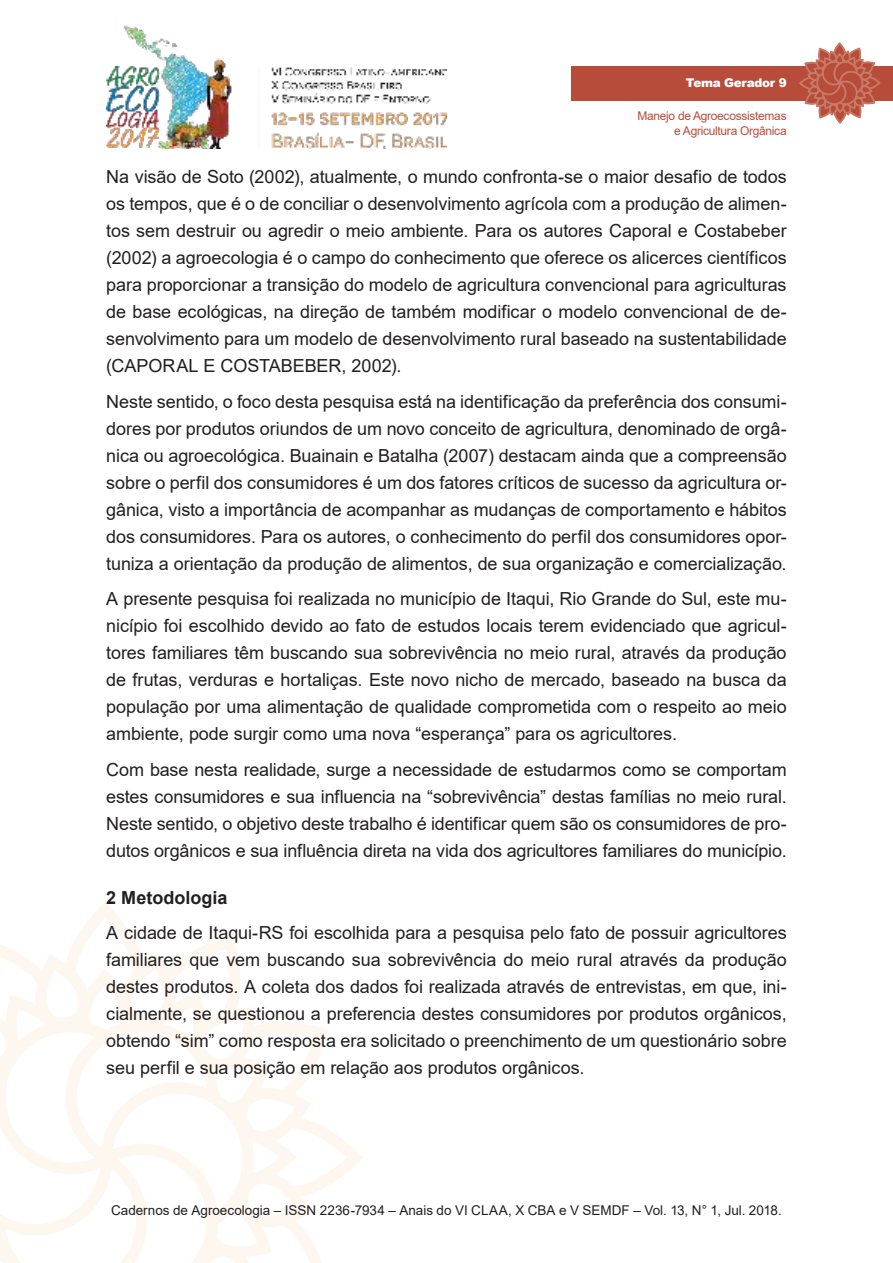
<style>
.page{position:relative;width:893px;height:1263px;background:#fff}
.page>*{position:absolute;margin:0;border:0;box-sizing:border-box;transform-origin:0 0}
.t1{font:18px/27px "Arial";letter-spacing:-.005em;color:#221f1f;text-align:justify}
.t2{font:700 18px "Arial";color:#221f1f}
.t3{font:13.5px "Arial";color:#221f1f}
.t4{font:12px/14.4px "Arial";letter-spacing:-.025em;color:#b84c3b;text-align:right}
.t5{font:900 12px "Arial";letter-spacing:-.025em;color:#fff}
</style>
<div class="page">
<img style="left:106px;top:25px;width:340px;height:124px">
<svg style="left:0;top:910px;width:363px;height:353px"></svg>
<div style="left:571px;top:66px;width:322px;height:34px;background:#b84c3b"></div>
<svg style="left:798px;top:43px;width:83px;height:81px"></svg>
<p class="t5" style="left:686px;top:76px;width:102px">Tema Gerador 9</p>
<p class="t4" style="left:637px;top:110px;width:151px">Manejo de Agroecossistemas e Agricultura Orgânica</p>
<p class="t1" style="left:106px;top:165px;width:682px">Na visão de Soto (2002), atualmente, o mundo confronta-se o maior desafio de todos os tempos, que é o de conciliar o desenvolvimento agrícola com a produção de alimen&shy;tos sem destruir ou agredir o meio ambiente. Para os autores Caporal e Costabeber (2002) a agroecologia é o campo do conhecimento que oferece os alicerces científicos para proporcionar a transição do modelo de agricultura convencional para agriculturas de base ecológicas, na direção de também modificar o modelo convencional de de&shy;senvolvimento para um modelo de desenvolvimento rural baseado na sustentabilidade (CAPORAL E COSTABEBER, 2002).</p>
<p class="t1" style="left:106px;top:390px;width:682px">Neste sentido, o foco desta pesquisa está na identificação da preferência dos consumi&shy;dores por produtos oriundos de um novo conceito de agricultura, denominado de orgâ&shy;nica ou agroecológica. Buainain e Batalha (2007) destacam ainda que a compreensão sobre o perfil dos consumidores é um dos fatores críticos de sucesso da agricultura or&shy;gânica, visto a importância de acompanhar as mudanças de comportamento e hábitos dos consumidores. Para os autores, o conhecimento do perfil dos consumidores opor&shy;tuniza a orientação da produção de alimentos, de sua organização e comercialização.</p>
<p class="t1" style="left:106px;top:587px;width:682px">A presente pesquisa foi realizada no município de Itaqui, Rio Grande do Sul, este mu&shy;nicípio foi escolhido devido ao fato de estudos locais terem evidenciado que agricul&shy;tores familiares têm buscando sua sobrevivência no meio rural, através da produção de frutas, verduras e hortaliças. Este novo nicho de mercado, baseado na busca da população por uma alimentação de qualidade comprometida com o respeito ao meio ambiente, pode surgir como uma nova “esperança” para os agricultores.</p>
<p class="t1" style="left:106px;top:758px;width:682px">Com base nesta realidade, surge a necessidade de estudarmos como se comportam estes consumidores e sua influencia na “sobrevivência” destas famílias no meio rural.<br>Neste sentido, o objetivo deste trabalho é identificar quem são os consumidores de pro&shy;dutos orgânicos e sua influência direta na vida dos agricultores familiares do município.</p>
<p class="t2" style="left:106px;top:891px;width:123px">2 Metodologia</p>
<p class="t1" style="left:106px;top:921px;width:682px">A cidade de Itaqui-RS foi escolhida para a pesquisa pelo fato de possuir agricultores familiares que vem buscando sua sobrevivência do meio rural através da produção destes produtos. A coleta dos dados foi realizada através de entrevistas, em que, ini&shy;cialmente, se questionou a preferencia destes consumidores por produtos orgânicos, obtendo “sim” como resposta era solicitado o preenchimento de um questionário sobre seu perfil e sua posição em relação aos produtos orgânicos.</p>
<p class="t3" style="left:111px;top:1205px;width:672px">Cadernos de Agroecologia – ISSN 2236-7934 – Anais do VI CLAA, X CBA e V SEMDF – Vol. 13, N° 1, Jul. 2018.</p>
</div>
